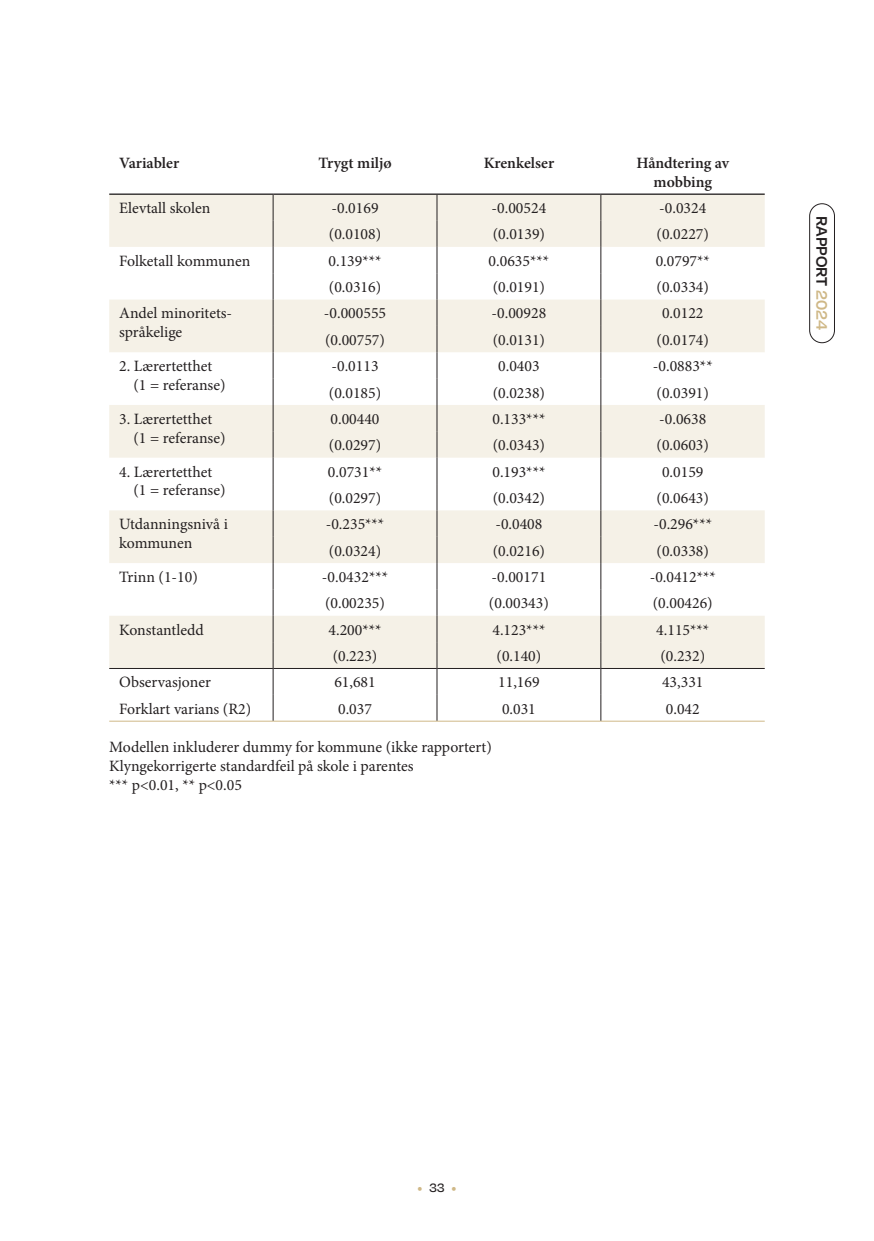
<style>
.page{position:relative;width:874px;height:1241px;background:#fff}
.page>*{position:absolute;margin:0;border:0;box-sizing:border-box;transform-origin:0 0}
.t1{font:600 17.5px "Degular";color:#231f20}
.TD_C{font:15.75px "Minion Pro";color:#231f20}
.TD{font:15.75px/18.9px "Minion Pro";color:#231f20}
.TH_C{font:600 15.75px/18.9px "Minion Pro";letter-spacing:-.005em;color:#231f20;text-align:center}
.TH{font:600 15.75px "Minion Pro";letter-spacing:-.005em;color:#231f20}
.t2{font:700 14px "Minion Pro";color:#cfb887}
.s1{color:#cfb887}
.s2{font-family:"Degular";font-weight:500;color:#231f20}
</style>
<div class="page">
<div style="left:809px;top:203px;width:25px;height:140px;border:1px solid #231f20;border-radius:12px"></div>
<svg style="left:109px;top:195px;width:655px;height:473px;fill:#f5f1e7"></svg>
<hr style="left:109px;top:193px;width:164px;height:2px;background:#231f20">
<hr style="left:273px;top:193px;width:164px;height:2px;background:#231f20">
<hr style="left:437px;top:193px;width:163px;height:2px;background:#231f20">
<hr style="left:600px;top:193px;width:164px;height:2px;background:#231f20">
<hr style="left:109px;top:720px;width:164px;height:1px;background:#cfb887">
<hr style="left:273px;top:720px;width:164px;height:1px;background:#cfb887">
<hr style="left:437px;top:720px;width:163px;height:1px;background:#cfb887">
<hr style="left:600px;top:720px;width:164px;height:1px;background:#cfb887">
<hr style="left:109px;top:668px;width:164px;height:1px;background:#231f20">
<hr style="left:273px;top:668px;width:163px;height:1px;background:#231f20">
<hr style="left:437px;top:668px;width:163px;height:1px;background:#231f20">
<hr style="left:600px;top:668px;width:164px;height:1px;background:#231f20">
<svg style="left:273px;top:195px;width:1px;height:525px"></svg>
<svg style="left:436px;top:195px;width:1px;height:525px"></svg>
<svg style="left:600px;top:195px;width:1px;height:525px"></svg>
<p class="TH" style="left:119px;top:152px;width:61px">Variabler</p>
<p class="TH_C" style="left:318px;top:153px;width:75px">Trygt miljø</p>
<p class="TH_C" style="left:483px;top:153px;width:72px">Krenkelser</p>
<p class="TH_C" style="left:636px;top:153px;width:94px">Håndtering av mobbing</p>
<p class="TD" style="left:119px;top:199px;width:93px">Elevtall skolen</p>
<p class="TD_C" style="left:331px;top:197px;width:48px">-0.0169</p>
<p class="TD_C" style="left:491px;top:197px;width:56px">-0.00524</p>
<p class="TD_C" style="left:659px;top:197px;width:48px">-0.0324</p>
<p class="TD_C" style="left:329px;top:224px;width:54px">(0.0108)</p>
<p class="TD_C" style="left:492px;top:224px;width:54px">(0.0139)</p>
<p class="TD_C" style="left:656px;top:224px;width:54px">(0.0227)</p>
<p class="TD" style="left:119px;top:251px;width:133px">Folketall kommunen</p>
<p class="TD_C" style="left:328px;top:250px;width:54px">0.139***</p>
<p class="TD_C" style="left:488px;top:250px;width:62px">0.0635***</p>
<p class="TD_C" style="left:655px;top:250px;width:56px">0.0797**</p>
<p class="TD_C" style="left:329px;top:276px;width:54px">(0.0316)</p>
<p class="TD_C" style="left:492px;top:276px;width:54px">(0.0191)</p>
<p class="TD_C" style="left:656px;top:276px;width:54px">(0.0334)</p>
<p class="TD" style="left:119px;top:304px;width:113px">Andel minoritets&shy;språkelige</p>
<p class="TD_C" style="left:324px;top:303px;width:64px">-0.000555</p>
<p class="TD_C" style="left:491px;top:303px;width:56px">-0.00928</p>
<p class="TD_C" style="left:661px;top:303px;width:43px">0.0122</p>
<p class="TD_C" style="left:325px;top:329px;width:61px">(0.00757)</p>
<p class="TD_C" style="left:492px;top:329px;width:54px">(0.0131)</p>
<p class="TD_C" style="left:656px;top:329px;width:54px">(0.0174)</p>
<p class="TD" style="left:133px;top:357px;width:93px;text-indent:-14px">2. Lærertetthet (1 = referanse)</p>
<p class="TD_C" style="left:331px;top:355px;width:48px">-0.0113</p>
<p class="TD_C" style="left:498px;top:355px;width:43px">0.0403</p>
<p class="TD_C" style="left:652px;top:355px;width:61px">-0.0883**</p>
<p class="TD_C" style="left:329px;top:382px;width:54px">(0.0185)</p>
<p class="TD_C" style="left:492px;top:382px;width:54px">(0.0238)</p>
<p class="TD_C" style="left:656px;top:382px;width:54px">(0.0391)</p>
<p class="TD" style="left:133px;top:409px;width:93px;text-indent:-14px">3. Lærertetthet (1 = referanse)</p>
<p class="TD_C" style="left:330px;top:408px;width:50px">0.00440</p>
<p class="TD_C" style="left:492px;top:408px;width:54px">0.133***</p>
<p class="TD_C" style="left:659px;top:408px;width:48px">-0.0638</p>
<p class="TD_C" style="left:329px;top:434px;width:54px">(0.0297)</p>
<p class="TD_C" style="left:492px;top:434px;width:54px">(0.0343)</p>
<p class="TD_C" style="left:656px;top:434px;width:54px">(0.0603)</p>
<p class="TD" style="left:133px;top:462px;width:93px;text-indent:-14px">4. Lærertetthet (1 = referanse)</p>
<p class="TD_C" style="left:328px;top:461px;width:56px">0.0731**</p>
<p class="TD_C" style="left:492px;top:461px;width:54px">0.193***</p>
<p class="TD_C" style="left:661px;top:461px;width:43px">0.0159</p>
<p class="TD_C" style="left:329px;top:487px;width:54px">(0.0297)</p>
<p class="TD_C" style="left:492px;top:487px;width:54px">(0.0342)</p>
<p class="TD_C" style="left:656px;top:487px;width:54px">(0.0643)</p>
<p class="TD" style="left:119px;top:515px;width:110px">Utdanningsnivå i kommunen</p>
<p class="TD_C" style="left:325px;top:513px;width:60px">-0.235***</p>
<p class="TD_C" style="left:495px;top:513px;width:48px">-0.0408</p>
<p class="TD_C" style="left:653px;top:513px;width:60px">-0.296***</p>
<p class="TD_C" style="left:329px;top:540px;width:54px">(0.0324)</p>
<p class="TD_C" style="left:492px;top:540px;width:54px">(0.0216)</p>
<p class="TD_C" style="left:656px;top:540px;width:54px">(0.0338)</p>
<p class="TD" style="left:119px;top:567px;width:80px">Trinn (1-10)</p>
<p class="TD_C" style="left:322px;top:566px;width:68px">-0.0432***</p>
<p class="TD_C" style="left:491px;top:566px;width:56px">-0.00171</p>
<p class="TD_C" style="left:649px;top:566px;width:68px">-0.0412***</p>
<p class="TD_C" style="left:325px;top:592px;width:61px">(0.00235)</p>
<p class="TD_C" style="left:488px;top:592px;width:61px">(0.00343)</p>
<p class="TD_C" style="left:652px;top:592px;width:61px">(0.00426)</p>
<p class="TD" style="left:119px;top:620px;width:86px">Konstantledd</p>
<p class="TD_C" style="left:328px;top:619px;width:54px">4.200***</p>
<p class="TD_C" style="left:492px;top:619px;width:54px">4.123***</p>
<p class="TD_C" style="left:656px;top:619px;width:54px">4.115***</p>
<p class="TD_C" style="left:332px;top:645px;width:46px">(0.223)</p>
<p class="TD_C" style="left:496px;top:645px;width:46px">(0.140)</p>
<p class="TD_C" style="left:660px;top:645px;width:46px">(0.232)</p>
<p class="TD" style="left:119px;top:673px;width:93px">Observasjoner</p>
<p class="TD_C" style="left:334px;top:671px;width:43px">61,681</p>
<p class="TD_C" style="left:498px;top:671px;width:43px">11,169</p>
<p class="TD_C" style="left:661px;top:671px;width:43px">43,331</p>
<p class="TD" style="left:119px;top:699px;width:133px">Forklart varians (R2)</p>
<p class="TD_C" style="left:338px;top:698px;width:35px">0.037</p>
<p class="TD_C" style="left:501px;top:698px;width:35px">0.031</p>
<p class="TD_C" style="left:665px;top:698px;width:35px">0.042</p>
<p class="TD" style="left:109px;top:738px;width:384px">Modellen inkluderer dummy for kommune (ikke rapportert)</p>
<p class="TD" style="left:109px;top:756px;width:305px">Klyngekorrigerte standardfeil på skole i parentes</p>
<p class="TD" style="left:109px;top:775px;width:134px">*** p&lt;0.01, ** p&lt;0.05</p>
<p class="t1" style="left:832px;top:216px;width:115px;rotate:90deg">RAPPORT <span class="s1">2024</span></p>
<p class="t2" style="left:417px;top:1176px;width:41px">• <span class="s2">33</span> •</p>
</div>
